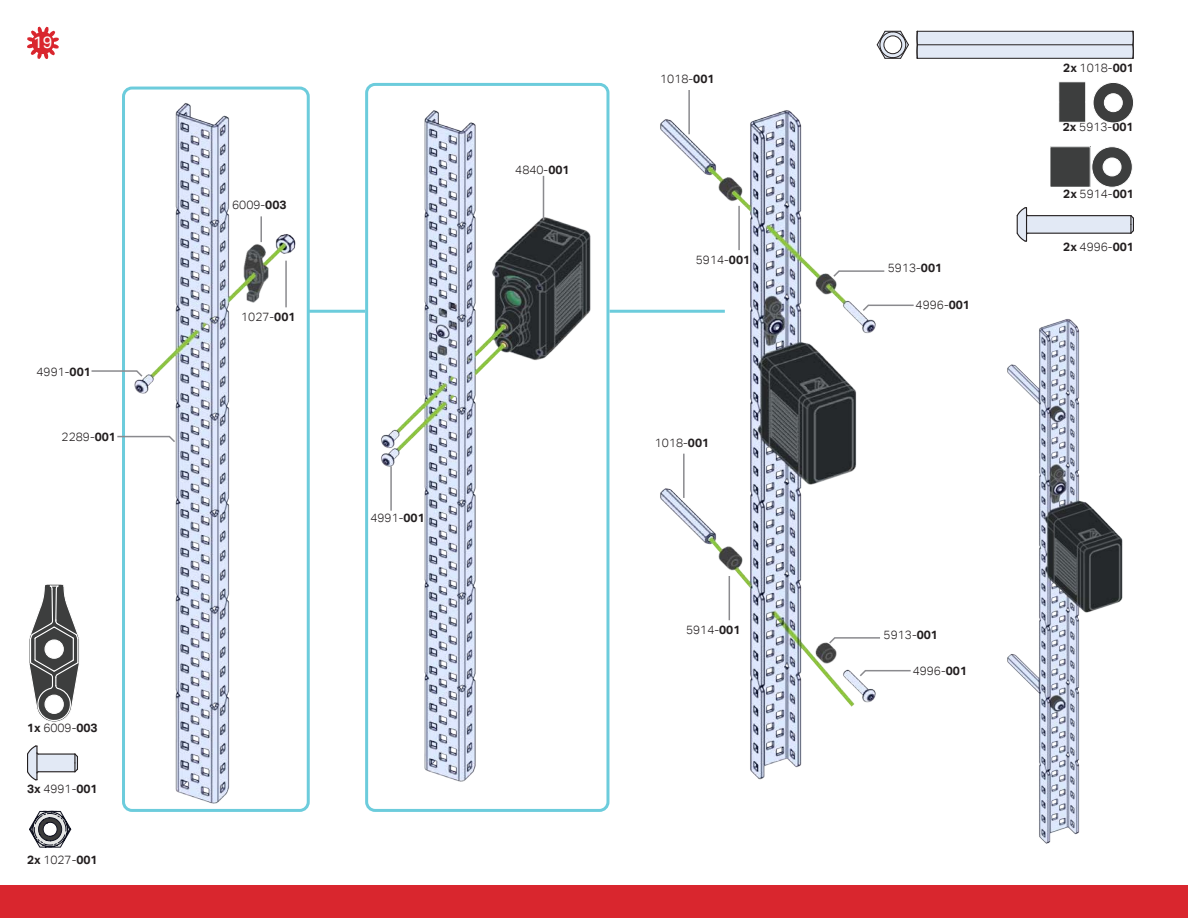
<style>
.page{position:relative;width:1188px;height:918px;background:#fff}
.page>*{position:absolute;margin:0;border:0;box-sizing:border-box;transform-origin:0 0}
.t1{font:16.5px "Aktiv Grotesk";color:#fff}
.t2{font:300 12px "Aktiv Grotesk";color:#231f20}
.t3{font:700 12px "Aktiv Grotesk";color:#231f20}
.s1{font-weight:700}
.s2{font-weight:300}
</style>
<div class="page">
<div style="left:0;top:885px;width:1188px;height:33px;background:#d9262e"></div>
<img style="left:654px;top:110px;width:222px;height:670px">
<img style="left:1007px;top:319px;width:116px;height:525px">
<img style="left:125px;top:88px;width:181px;height:720px">
<div style="left:122px;top:87px;width:188px;height:725px;border:3px solid #6cccdc;border-radius:9px"></div>
<img style="left:369px;top:84px;width:239px;height:725px">
<div style="left:365px;top:83px;width:244px;height:729px;border:3px solid #6cccdc;border-radius:9px"></div>
<hr style="left:308px;top:310px;width:57px;height:3px;background:#6cccdc">
<hr style="left:609px;top:310px;width:116px;height:3px;background:#6cccdc">
<svg style="left:27px;top:27px;width:32px;height:32px"></svg>
<svg style="left:861px;top:304px;width:53px;height:9px"></svg>
<svg style="left:858px;top:669px;width:53px;height:9px"></svg>
<svg style="left:832px;top:270px;width:53px;height:8px"></svg>
<svg style="left:117px;top:435px;width:60px;height:9px"></svg>
<svg style="left:828px;top:636px;width:52px;height:9px"></svg>
<svg style="left:91px;top:370px;width:53px;height:8px"></svg>
<hr style="left:260px;top:216px;width:2px;height:26px;background:#8a8a8e">
<hr style="left:285px;top:261px;width:2px;height:46px;background:#8a8a8e">
<hr style="left:390px;top:466px;width:2px;height:45px;background:#8a8a8e">
<hr style="left:543px;top:176px;width:1px;height:44px;background:#8a8a8e">
<hr style="left:688px;top:90px;width:2px;height:44px;background:#8a8a8e">
<hr style="left:683px;top:454px;width:2px;height:44px;background:#8a8a8e">
<hr style="left:738px;top:206px;width:2px;height:44px;background:#8a8a8e">
<hr style="left:729px;top:576px;width:1px;height:44px;background:#8a8a8e">
<svg style="left:29px;top:584px;width:50px;height:138px"></svg>
<div style="left:44px;top:639px;width:20px;height:20px;border:1px solid #fff;border-radius:50%"></div>
<svg style="left:1017px;top:207px;width:117px;height:35px"></svg>
<svg style="left:1058px;top:81px;width:28px;height:42px"></svg>
<svg style="left:1093px;top:84px;width:39px;height:39px"></svg>
<div style="left:1093px;top:82px;width:41px;height:41px;border:1px solid #fff;border-radius:50%"></div>
<div style="left:1104px;top:93px;width:19px;height:19px;border:1px solid #fff;border-radius:50%"></div>
<svg style="left:1093px;top:148px;width:38px;height:38px"></svg>
<div style="left:1091px;top:146px;width:42px;height:42px;border:1px solid #fff;border-radius:50%"></div>
<div style="left:1103px;top:158px;width:18px;height:18px;border:1px solid #fff;border-radius:50%"></div>
<div style="left:1050px;top:147px;width:40px;height:40px;background:#3d3e3e"></div>
<div style="left:1049px;top:146px;width:42px;height:42px;border:1px solid #fff"></div>
<svg style="left:876px;top:30px;width:33px;height:29px"></svg>
<div style="left:884px;top:36px;width:18px;height:18px;border:1px solid #231f20;border-radius:50%"></div>
<svg style="left:916px;top:30px;width:218px;height:29px"></svg>
<hr style="left:918px;top:58px;width:215px;height:1px;background:#231f20">
<hr style="left:918px;top:44px;width:215px;height:1px;background:#231f20">
<hr style="left:918px;top:31px;width:215px;height:1px;background:#231f20">
<svg style="left:27px;top:745px;width:51px;height:35px"></svg>
<svg style="left:29px;top:810px;width:42px;height:38px"></svg>
<p class="t1" style="left:33px;top:33px;width:21px">19</p>
<p class="t2" style="left:36px;top:365px;width:56px">4991-<span class="s1">001</span></p>
<p class="t2" style="left:62px;top:429px;width:56px">2289-<span class="s1">001</span></p>
<p class="t3" style="left:27px;top:721px;width:72px">1x <span class="s2">6009-</span>003</p>
<p class="t3" style="left:27px;top:782px;width:72px">3x <span class="s2">4991-</span>001</p>
<p class="t3" style="left:27px;top:853px;width:72px">2x <span class="s2">1027-</span>001</p>
<p class="t2" style="left:232px;top:198px;width:56px">6009-<span class="s1">003</span></p>
<p class="t2" style="left:241px;top:309px;width:56px">1027-<span class="s1">001</span></p>
<p class="t2" style="left:370px;top:511px;width:56px">4991-<span class="s1">001</span></p>
<p class="t2" style="left:515px;top:163px;width:56px">4840-<span class="s1">001</span></p>
<p class="t2" style="left:660px;top:72px;width:56px">1018-<span class="s1">001</span></p>
<p class="t2" style="left:696px;top:253px;width:56px">5914-<span class="s1">001</span></p>
<p class="t2" style="left:655px;top:435px;width:56px">1018-<span class="s1">001</span></p>
<p class="t2" style="left:686px;top:623px;width:56px">5914-<span class="s1">001</span></p>
<p class="t2" style="left:888px;top:261px;width:56px">5913-<span class="s1">001</span></p>
<p class="t2" style="left:916px;top:298px;width:56px">4996-<span class="s1">001</span></p>
<p class="t3" style="left:1063px;top:61px;width:72px">2x <span class="s2">1018-</span>001</p>
<p class="t3" style="left:1063px;top:120px;width:72px">2x <span class="s2">5913-</span>001</p>
<p class="t3" style="left:1063px;top:187px;width:72px">2x <span class="s2">5914-</span>001</p>
<p class="t3" style="left:1063px;top:240px;width:72px">2x <span class="s2">4996-</span>001</p>
<p class="t2" style="left:884px;top:627px;width:56px">5913-<span class="s1">001</span></p>
<p class="t2" style="left:913px;top:663px;width:56px">4996-<span class="s1">001</span></p>
</div>
